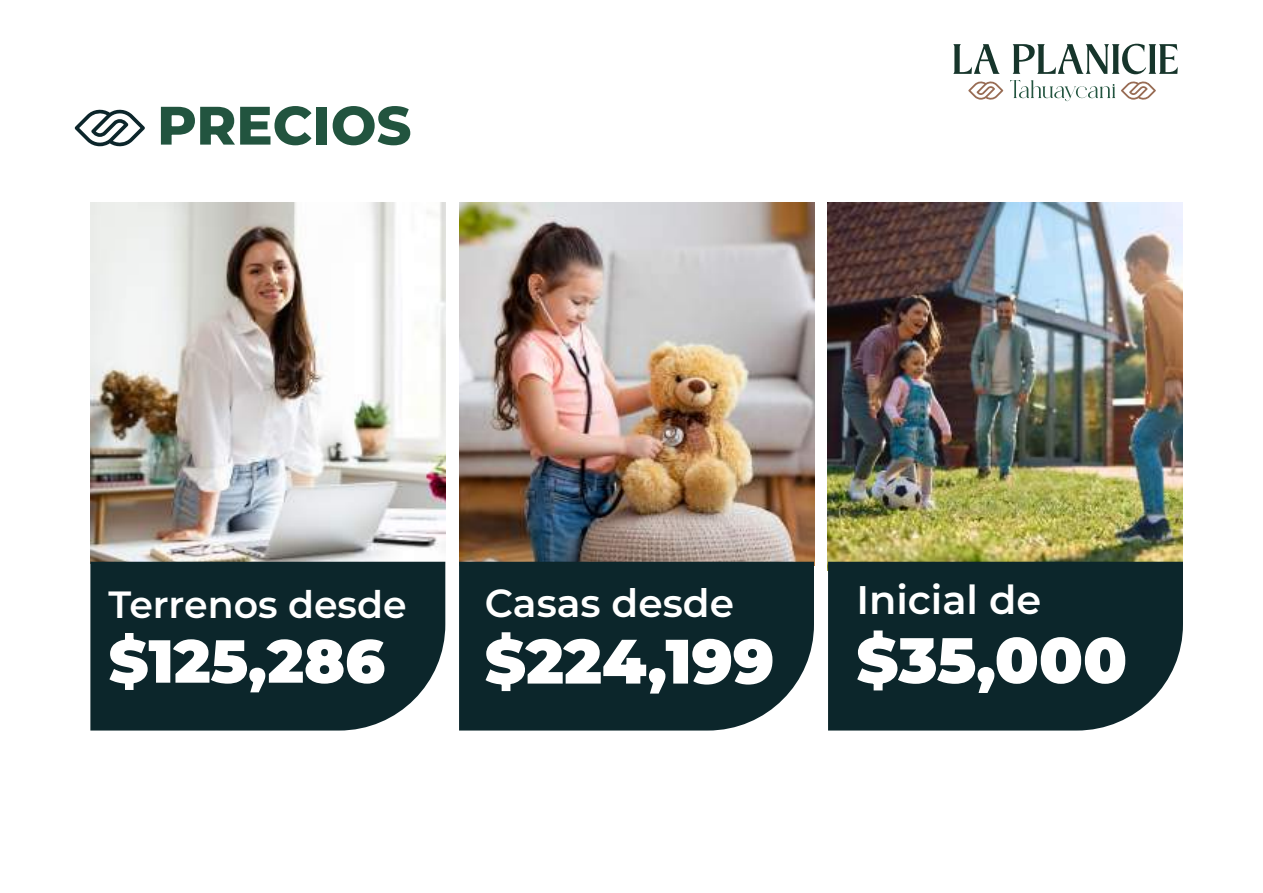
<style>
.page{position:relative;width:1263px;height:893px;background:#fff}
.page>*{position:absolute;margin:0;border:0;box-sizing:border-box;transform-origin:0 0}
.t1{font:900 63.75px "Montserrat";color:#fff}
.t2{font:900 62.55px "Montserrat";color:#fff}
.t3{font:900 60.6px "Montserrat";color:#fff}
.t4{font:800 54px "Montserrat";color:#22543f}
.t5{font:600 39.9px "Montserrat";color:#fff}
.t6{font:600 39.15px "Montserrat";color:#fff}
.t7{font:600 37.8px "Montserrat";color:#fff}
</style>
<div class="page">
<img style="left:90px;top:202px;width:355px;height:360px">
<img style="left:459px;top:202px;width:355px;height:360px">
<img style="left:828px;top:202px;width:355px;height:360px">
<div style="left:90px;top:562px;width:355px;height:168px;background:#0c262b"></div>
<div style="left:459px;top:562px;width:355px;height:168px;background:#0c262b"></div>
<div style="left:828px;top:562px;width:355px;height:168px;background:#0c262b"></div>
<svg style="left:1010px;top:80px;width:105px;height:21px"></svg>
<svg style="left:953px;top:44px;width:47px;height:30px"></svg>
<svg style="left:1013px;top:44px;width:165px;height:30px"></svg>
<svg style="left:968px;top:81px;width:35px;height:19px"></svg>
<svg style="left:1121px;top:81px;width:35px;height:19px"></svg>
<svg style="left:75px;top:109px;width:70px;height:38px"></svg>
<h3 class="t4" style="left:157px;top:86px;width:256px">PRECIOS</h3>
<p class="t7" style="left:109px;top:577px;width:300px">Terrenos desde</p>
<h3 class="t3" style="left:109px;top:616px;width:278px">$125,286</h3>
<p class="t6" style="left:485px;top:575px;width:251px">Casas desde</p>
<h2 class="t2" style="left:485px;top:614px;width:291px">$224,199</h2>
<p class="t5" style="left:856px;top:572px;width:186px">Inicial de</p>
<h1 class="t1" style="left:856px;top:612px;width:272px">$35,000</h1>
</div>
